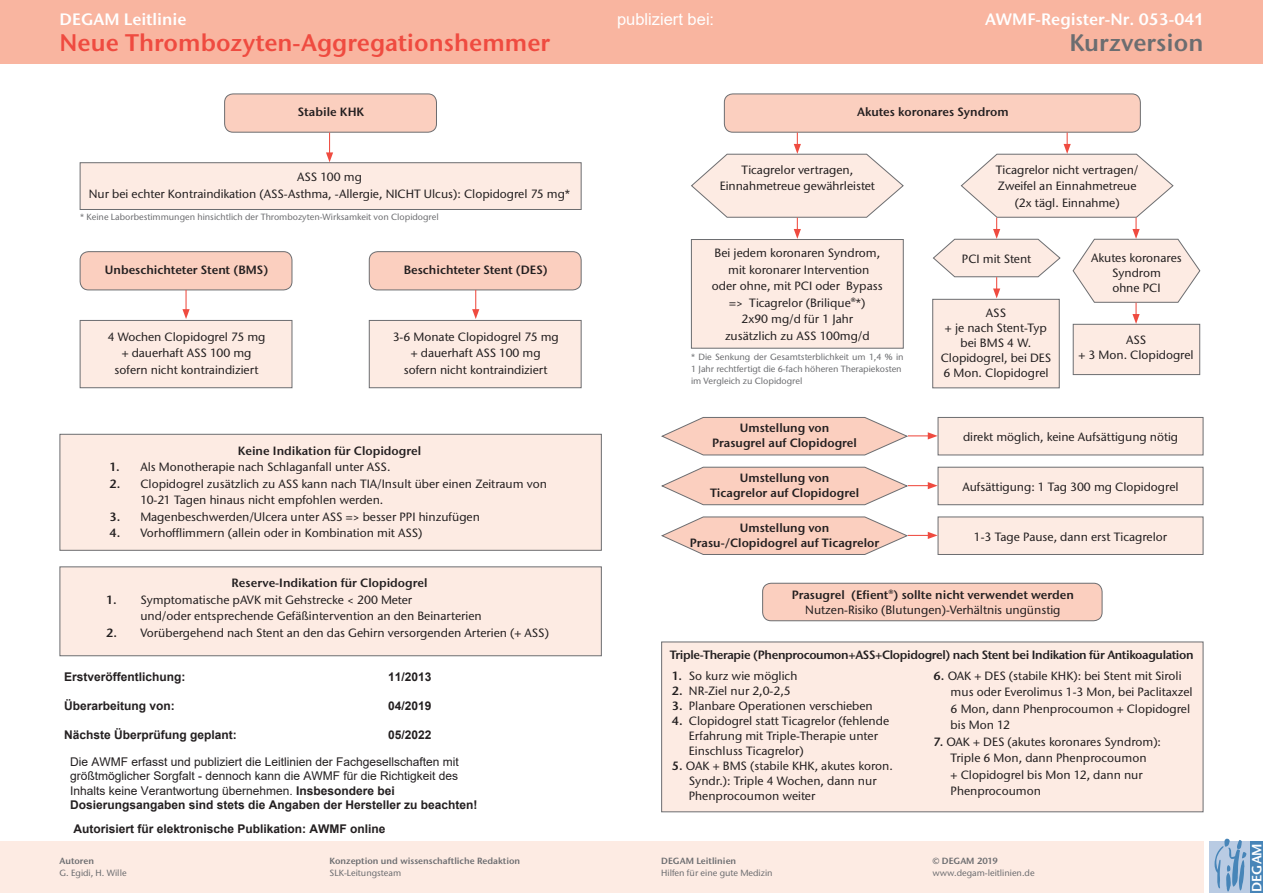
<style>
.page{position:relative;width:1263px;height:893px;background:#fff}
.page>*{position:absolute;margin:0;border:0;box-sizing:border-box;transform-origin:0 0}
.t1{font:600 24px "Stone Sans ITC Pro";color:#ef4b40}
.t2{font:600 24px "Stone Sans ITC Pro";color:#6c6d70}
.t3{font:600 16.5px "Stone Sans ITC Pro";color:#fff}
.t4{font:16.5px "Arial";color:#fff}
.t5{font:600 13.35px "Stone Sans ITC Pro";letter-spacing:.005em;color:#fff}
.t6{font:500 12px/16.5px "Stone Sans ITC Std";color:#231f20;text-align:center}
.t7{font:600 12px/15px "Stone Sans ITC Pro";color:#231f20;text-align:center}
.t8{font:12px/14.4px "Arial";color:#231f20}
.t9{font:700 12px "Arial";color:#231f20}
.t10{font:600 12px "Stone Sans ITC Pro";letter-spacing:-.03em;color:#231f20}
.t11{font:500 9px/12px "Stone Sans ITC Std";color:#6c6d70}
.t12{font:600 9px "Stone Sans ITC Pro";color:#6c6d70}
.s1{font-family:"Arial";font-weight:700}
.s2{font-family:"Stone Sans ITC Pro";font-weight:600}
.s3{font-weight:700}
</style>
<div class="page">
<div style="left:225px;top:94px;width:211px;height:38px;background:#fbcfbf;border-radius:9px"></div>
<div style="left:224px;top:94px;width:213px;height:39px;border:1px solid #6c6d70;border-radius:9px"></div>
<div style="left:724px;top:94px;width:416px;height:38px;background:#fbcfbf;border-radius:9px"></div>
<div style="left:724px;top:94px;width:417px;height:39px;border:1px solid #6c6d70;border-radius:9px"></div>
<div style="left:763px;top:583px;width:339px;height:38px;background:#fbcfbf;border-radius:9px"></div>
<div style="left:762px;top:583px;width:340px;height:38px;border:1px solid #6c6d70;border-radius:9px"></div>
<div style="left:80px;top:252px;width:212px;height:38px;background:#fbcfbf;border-radius:9px"></div>
<div style="left:80px;top:251px;width:212px;height:39px;border:1px solid #6c6d70;border-radius:9px"></div>
<div style="left:80px;top:320px;width:212px;height:68px;background:#fdebe3;border:1px solid #6c6d70"></div>
<div style="left:369px;top:320px;width:212px;height:68px;background:#fdebe3;border:1px solid #6c6d70"></div>
<div style="left:369px;top:252px;width:212px;height:38px;background:#fbcfbf;border-radius:9px"></div>
<div style="left:369px;top:251px;width:212px;height:39px;border:1px solid #6c6d70;border-radius:9px"></div>
<div style="left:938px;top:417px;width:265px;height:38px;background:#fdebe3;border:1px solid #6c6d70"></div>
<div style="left:938px;top:467px;width:265px;height:38px;background:#fdebe3;border:1px solid #6c6d70"></div>
<div style="left:938px;top:517px;width:265px;height:38px;background:#fdebe3;border:1px solid #6c6d70"></div>
<div style="left:80px;top:162px;width:501px;height:48px;background:#fdebe3;border:1px solid #6c6d70"></div>
<div style="left:60px;top:434px;width:542px;height:117px;background:#fdebe3;border:1px solid #6c6d70"></div>
<div style="left:661px;top:642px;width:542px;height:170px;background:#fdebe3;border:1px solid #6c6d70"></div>
<div style="left:60px;top:566px;width:542px;height:90px;background:#fdebe3;border:1px solid #6c6d70"></div>
<div style="left:932px;top:299px;width:128px;height:89px;background:#fdebe3;border:1px solid #6c6d70"></div>
<div style="left:691px;top:239px;width:213px;height:110px;background:#fdebe3;border:1px solid #6c6d70"></div>
<div style="left:1073px;top:324px;width:127px;height:51px;background:#fdebe3;border:1px solid #6c6d70"></div>
<svg style="left:326px;top:133px;width:7px;height:29px"></svg>
<svg style="left:691px;top:133px;width:213px;height:106px"></svg>
<svg style="left:661px;top:417px;width:277px;height:39px"></svg>
<svg style="left:661px;top:466px;width:277px;height:39px"></svg>
<svg style="left:661px;top:516px;width:277px;height:39px"></svg>
<svg style="left:932px;top:133px;width:269px;height:191px"></svg>
<hr style="left:185px;top:290px;width:2px;height:21px;background:#ef4b40">
<svg style="left:182px;top:309px;width:8px;height:10px"></svg>
<svg style="left:472px;top:290px;width:7px;height:29px"></svg>
<div style="left:0;top:0;width:1263px;height:64px;background:#f9b5a0"></div>
<div style="left:0;top:842px;width:1203px;height:51px;background:#fdebe3"></div>
<div style="left:1209px;top:842px;width:40px;height:51px;background:#b9cbe3"></div>
<div style="left:1250px;top:842px;width:13px;height:51px;background:#4785b8"></div>
<svg style="left:1214px;top:838px;width:32px;height:54px"></svg>
<h2 class="t3" style="left:60px;top:9px;width:129px">DEGAM Leitlinie</h2>
<h2 class="t3" style="left:985px;top:9px;width:220px">AWMF-Register-Nr. 053-04<span class="s1">1</span></h2>
<h2 class="t4" style="left:617px;top:8px;width:99px">publiziert bei:</h2>
<h1 class="t1" style="left:60px;top:28px;width:492px">Neue Thrombozyten-Aggregationshemmer</h1>
<p class="t7" style="left:298px;top:105px;width:68px">Stabile KHK</p>
<p class="t7" style="left:857px;top:105px;width:153px">Akutes koronares Syndrom</p>
<h1 class="t2" style="left:1069px;top:28px;width:136px">Kurzversion</h1>
<p class="t6" style="left:89px;top:169px;width:483px">ASS 100 mg<br>Nur bei echter Kontraindikation (ASS-Asthma, -Allergie, NICHT Ulcus): Clopidogrel 75 mg*</p>
<p class="t11" style="left:80px;top:211px;width:360px">* Keine Laborbestimmungen hinsichtlich der Thrombozyten-Wirksamkeit von Clopidogrel</p>
<p class="t7" style="left:105px;top:262px;width:165px">Unbeschichteter Stent (BMS)</p>
<p class="t7" style="left:404px;top:262px;width:146px">Beschichteter Stent (DES)</p>
<p class="t6" style="left:108px;top:328px;width:159px">4 Wochen Clopidogrel 75 mg + dauerhaft ASS 100 mg sofern nicht kontraindiziert</p>
<p class="t6" style="left:393px;top:328px;width:167px">3-6 Monate Clopidogrel 75 mg + dauerhaft ASS 100 mg<br>sofern nicht kontraindiziert</p>
<p class="t7" style="left:238px;top:443px;width:185px">Keine Indikation für Clopidogrel</p>
<p class="t6" style="left:109px;top:459px;width:282px"><span class="s2">1.</span> Als Monotherapie nach Schlaganfall unter ASS.</p>
<p class="t6" style="left:140px;top:475px;width:408px;text-align:left;text-indent:-31px"><span class="s2">2.</span> Clopidogrel zusätzlich zu ASS kann nach TIA/Insult über einen Zeitraum von<br>10-21 Tagen hinaus nicht empfohlen werden.</p>
<p class="t6" style="left:109px;top:508px;width:372px"><span class="s2">3.</span> Magenbeschwerden/Ulcera unter ASS =&gt; besser PPI hinzufügen</p>
<p class="t6" style="left:109px;top:525px;width:314px"><span class="s2">4.</span> Vorhofflimmern (allein oder in Kombination mit ASS)</p>
<p class="t7" style="left:232px;top:576px;width:197px">Reserve-Indikation für Clopidogrel</p>
<p class="t6" style="left:140px;top:591px;width:343px;text-align:left;text-indent:-34px"><span class="s2">1.</span> Symptomatische pAVK mit Gehstrecke &lt; 200 Meter<br>und/oder entsprechende Gefäßintervention an den Beinarterien</p>
<p class="t6" style="left:106px;top:624px;width:444px"><span class="s2">2.</span> Vorübergehend nach Stent an den das Gehirn versorgenden Arterien (+ ASS)</p>
<p class="t9" style="left:64px;top:669px;width:123px">Erstveröffentlichung:</p>
<p class="t9" style="left:388px;top:669px;width:45px">11/2013</p>
<p class="t9" style="left:64px;top:697px;width:112px">Überarbeitung von:</p>
<p class="t9" style="left:388px;top:697px;width:45px">04/2019</p>
<p class="t9" style="left:64px;top:726px;width:174px">Nächste Überprüfung geplant:</p>
<p class="t9" style="left:388px;top:726px;width:45px">05/2022</p>
<p class="t8" style="left:70px;top:754px;width:409px">Die AWMF erfasst und publiziert die Leitlinien der Fachgesellschaften mit größtmöglicher Sorgfalt - dennoch kann die AWMF für die Richtigkeit des Inhalts keine Verantwortung übernehmen. <span class="s3">Insbesondere bei Dosierungsangaben sind stets die Angaben der Hersteller zu beachten!</span></p>
<p class="t9" style="left:73px;top:820px;width:314px">Autorisiert für elektronische Publikation: AWMF online</p>
<p class="t12" style="left:60px;top:855px;width:36px">Autoren</p>
<p class="t11" style="left:60px;top:867px;width:69px">G. Egidi, H. Wille</p>
<p class="t12" style="left:330px;top:855px;width:192px">Konzeption und wissenschaftliche Redaktion</p>
<p class="t11" style="left:330px;top:867px;width:73px">SLK-Leitungsteam</p>
<p class="t6" style="left:720px;top:161px;width:157px">Ticagrelor vertragen,<br>Einnahmetreue gewährleistet</p>
<p class="t6" style="left:712px;top:245px;width:172px">Bei jedem koronaren Syndrom, mit koronarer Intervention<br>oder ohne, mit PCI oder Bypass =&gt; Ticagrelor (Brilique®*)<br>2x90 mg/d für 1 Jahr<br>zusätzlich zu ASS 100mg/d</p>
<p class="t11" style="left:691px;top:351px;width:214px">* Die Senkung der Gesamtsterblichkeit um 1,4 % in<br>1 Jahr rechtfertigt die 6-fach höheren Therapiekosten im Vergleich zu Clopidogrel</p>
<p class="t7" style="left:712px;top:421px;width:146px">Umstellung von<br>Prasugrel auf Clopidogrel</p>
<p class="t7" style="left:710px;top:471px;width:151px">Umstellung von<br>Ticagrelor auf Clopidogrel</p>
<p class="t7" style="left:690px;top:520px;width:191px">Umstellung von<br>Prasu-/Clopidogrel auf Ticagrelor</p>
<p class="t6" style="left:996px;top:161px;width:144px">Ticagrelor nicht vertragen/<br>Zweifel an Einnahmetreue (2x tägl. Einnahme)</p>
<p class="t6" style="left:962px;top:250px;width:71px">PCI mit Stent</p>
<p class="t6" style="left:1091px;top:250px;width:92px;line-height:15px">Akutes koronares<br>Syndrom<br>ohne PCI</p>
<p class="t6" style="left:941px;top:305px;width:112px;line-height:15px">ASS<br>+ je nach Stent-Typ bei BMS 4 W.<br>Clopidogrel, bei DES<br>6 Mon. Clopidogrel</p>
<p class="t6" style="left:1078px;top:332px;width:117px;line-height:15px">ASS<br>+ 3 Mon. Clopidogrel</p>
<p class="t6" style="left:963px;top:428px;width:217px">direkt möglich, keine Aufsättigung nötig</p>
<p class="t6" style="left:962px;top:478px;width:218px">Aufsättigung: 1 Tag 300 mg Clopidogrel</p>
<p class="t6" style="left:974px;top:528px;width:195px">1-3 Tage Pause, dann erst Ticagrelor</p>
<p class="t7" style="left:792px;top:587px;width:284px">Prasugrel (Efient®) sollte nicht verwendet werden</p>
<p class="t6" style="left:805px;top:601px;width:257px">Nutzen-Risiko (Blutungen)-Verhältnis ungünstig</p>
<p class="t10" style="left:670px;top:647px;width:525px">Triple-Therapie (Phenprocoumon+ASS+Clopidogrel) nach Stent bei Indikation für Antikoagulation</p>
<p class="t6" style="left:672px;top:667px;width:127px"><span class="s2">1.</span> So kurz wie möglich</p>
<p class="t6" style="left:672px;top:682px;width:120px"><span class="s2">2.</span> NR-Ziel nur 2,0-2,5</p>
<p class="t6" style="left:672px;top:697px;width:202px"><span class="s2">3.</span> Planbare Operationen verschieben</p>
<p class="t6" style="left:689px;top:713px;width:202px;line-height:15px;text-align:left;text-indent:-17px"><span class="s2">4.</span> Clopidogrel statt Ticagrelor (fehlende<br>Erfahrung mit Triple-Therapie unter<br>Einschluss Ticagrelor)</p>
<p class="t6" style="left:689px;top:758px;width:205px;line-height:15px;text-align:left;text-indent:-17px"><span class="s2">5.</span> OAK + BMS (stabile KHK, akutes koron.<br>Syndr.): Triple 4 Wochen, dann nur<br>Phenprocoumon weiter</p>
<p class="t12" style="left:661px;top:855px;width:77px">DEGAM Leitlinien</p>
<p class="t11" style="left:661px;top:867px;width:113px">Hilfen für eine gute Medizin</p>
<p class="t6" style="left:951px;top:667px;width:244px;text-align:left;text-indent:-17px"><span class="s2">6.</span> OAK + DES (stabile KHK): bei Stent mit Siroli mus oder Everolimus 1-3 Mon, bei Paclitaxzel 6 Mon, dann Phenprocoumon + Clopidogrel bis Mon 12</p>
<p class="t6" style="left:951px;top:733px;width:212px;text-align:left;text-indent:-17px"><span class="s2">7.</span> OAK + DES (akutes koronares Syndrom):<br>Triple 6 Mon, dann Phenprocoumon<br>+ Clopidogrel bis Mon 12, dann nur<br>Phenprocoumon</p>
<p class="t12" style="left:932px;top:855px;width:67px">© DEGAM 2019</p>
<p class="t11" style="left:932px;top:867px;width:104px">www.degam-leitlinien.de</p>
<p class="t5" style="left:1248px;top:892px;width:50px;rotate:-90deg">DEGAM</p>
</div>
